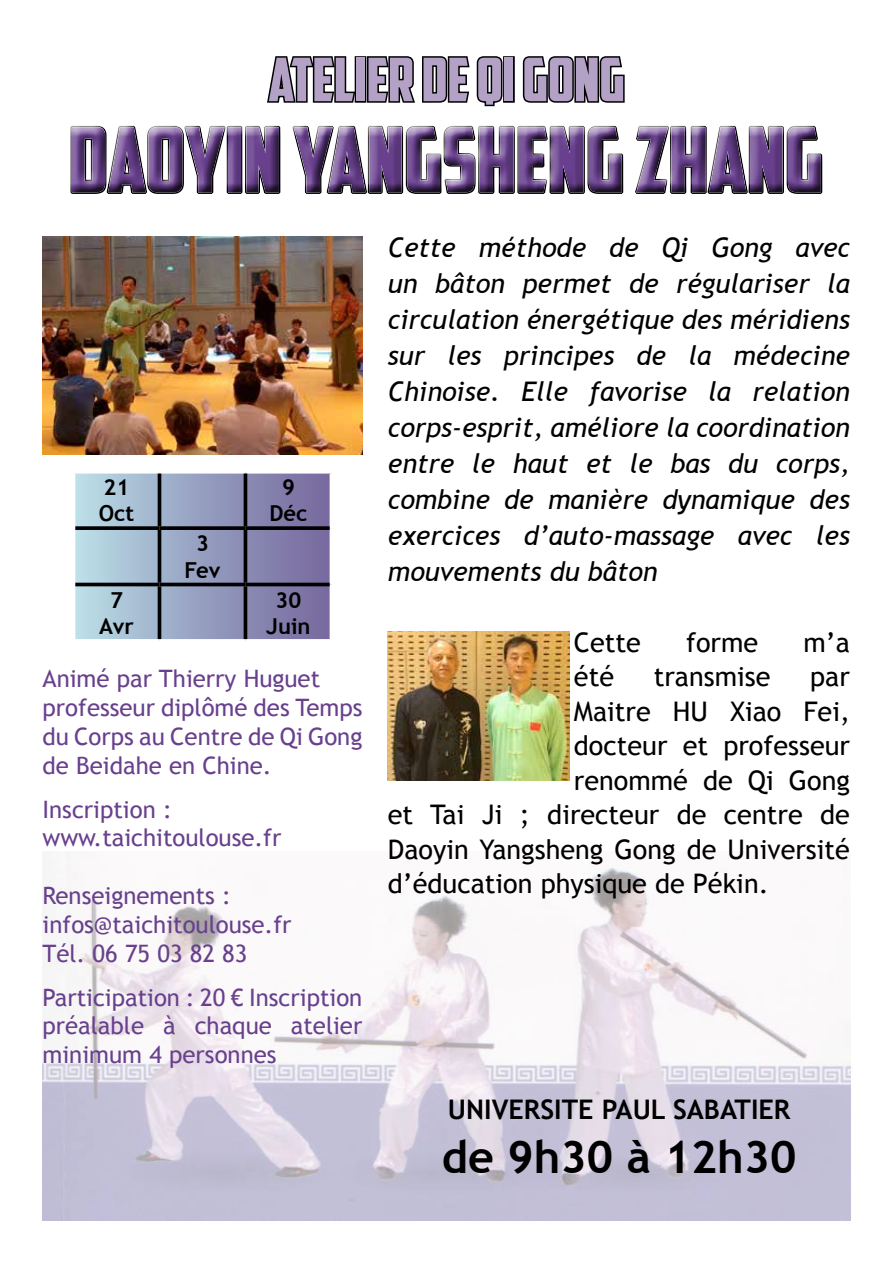
<style>
.page{position:relative;width:893px;height:1263px;background:#fff}
.page>*{position:absolute;margin:0;border:0;box-sizing:border-box;transform-origin:0 0}
.t1{font:60px "American Captain";color:#b4a1c6}
.t2{font:700 45px "Trebuchet MS";color:#000}
.t3{font:italic 27px/36px "Trebuchet MS";color:#000;text-align:justify}
.t4{font:27px "Trebuchet MS";color:#000}
.t5{font:700 27px "Trebuchet MS";color:#000}
.t6{font:24px/28.8px "Trebuchet MS";color:#68408d}
.t7{font:700 22.05px/26.4px "Trebuchet MS";color:#000;text-align:center}
</style>
<div class="page">
<img style="left:43px;top:866px;width:807px;height:354px">
<svg style="left:267px;top:56px;width:88px;height:47px"></svg>
<div style="left:355px;top:56px;width:11px;height:47px;border:3px solid #000"></div>
<svg style="left:365px;top:56px;width:138px;height:51px"></svg>
<div style="left:503px;top:56px;width:12px;height:47px;border:3px solid #000"></div>
<svg style="left:522px;top:56px;width:103px;height:47px"></svg>
<div style="left:62px;top:120px;width:771px;height:85px;background:#000;opacity:.75"></div>
<svg style="left:75px;top:474px;width:255px;height:165px"></svg>
<svg style="left:74px;top:473px;width:85px;height:1px"></svg>
<svg style="left:159px;top:472px;width:86px;height:2px"></svg>
<svg style="left:245px;top:472px;width:87px;height:2px"></svg>
<hr style="left:158px;top:474px;width:3px;height:52px;background:#000">
<hr style="left:244px;top:474px;width:3px;height:52px;background:#000">
<svg style="left:75px;top:526px;width:84px;height:4px"></svg>
<svg style="left:159px;top:526px;width:86px;height:4px"></svg>
<hr style="left:158px;top:530px;width:3px;height:53px;background:#000">
<svg style="left:245px;top:526px;width:85px;height:4px"></svg>
<hr style="left:244px;top:530px;width:3px;height:53px;background:#000">
<hr style="left:75px;top:583px;width:84px;height:3px;background:#000">
<hr style="left:159px;top:583px;width:86px;height:3px;background:#000">
<hr style="left:158px;top:586px;width:3px;height:53px;background:#000">
<hr style="left:245px;top:583px;width:85px;height:3px;background:#000">
<hr style="left:244px;top:586px;width:3px;height:53px;background:#000">
<img style="left:43px;top:236px;width:319px;height:218px">
<img style="left:388px;top:631px;width:182px;height:150px">
<h1 class="t1" style="left:268px;top:44px;width:358px">ATELIER de QI GONG</h1>
<p class="t7" style="left:99px;top:474px;width:37px;text-align:left">21<br>Oct</p>
<p class="t7" style="left:269px;top:474px;width:40px">9<br>Déc</p>
<p class="t7" style="left:184px;top:530px;width:38px">3<br>Fev</p>
<p class="t7" style="left:99px;top:587px;width:36px">7<br>Avr</p>
<p class="t7" style="left:266px;top:587px;width:46px">30<br>Juin</p>
<p class="t6" style="left:43px;top:665px;width:321px">Animé par Thierry Huguet professeur diplômé des Temps du Corps au Centre de Qi Gong de Beidahe en Chine.</p>
<p class="t6" style="left:43px;top:795px;width:241px">Inscription : www.taichitoulouse.fr</p>
<p class="t6" style="left:43px;top:881px;width:251px">Renseignements : infos@taichitoulouse.fr<br>Tél. 06 75 03 82 83</p>
<p class="t6" style="left:43px;top:983px;width:321px;text-align:justify">Participation : 20 € Inscription préalable à chaque atelier minimum 4 personnes</p>
<p class="t3" style="left:388px;top:230px;width:464px">Cette méthode de Qi Gong avec un bâton permet de régulariser la circulation énergétique des méridiens sur les principes de la médecine Chinoise. Elle favorise la relation corps-esprit, améliore la coordination entre le haut et le bas du corps, combine de manière dynamique des exercices d’auto-massage avec les mouvements du bâton</p>
<p class="t4" style="left:574px;top:626px;width:68px">Cette</p>
<p class="t4" style="left:686px;top:626px;width:74px">forme</p>
<p class="t4" style="left:803px;top:626px;width:48px">m’a</p>
<p class="t4" style="left:574px;top:661px;width:42px">été</p>
<p class="t4" style="left:654px;top:661px;width:118px">transmise</p>
<p class="t4" style="left:810px;top:661px;width:41px">par</p>
<p class="t4" style="left:574px;top:695px;width:277px">Maitre HU Xiao Fei,</p>
<p class="t4" style="left:574px;top:730px;width:278px">docteur et professeur</p>
<p class="t4" style="left:574px;top:764px;width:277px">renommé de Qi Gong</p>
<p class="t4" style="left:388px;top:799px;width:463px">et Tai Ji ; directeur de centre de</p>
<p class="t4" style="left:388px;top:833px;width:463px">Daoyin Yangsheng Gong de Université</p>
<p class="t4" style="left:388px;top:868px;width:382px">d’éducation physique de Pékin.</p>
<p class="t5" style="left:448px;top:1093px;width:344px">UNIVERSITE PAUL SABATIER</p>
<h2 class="t2" style="left:442px;top:1129px;width:356px">de 9h30 à 12h30</h2>
</div>
